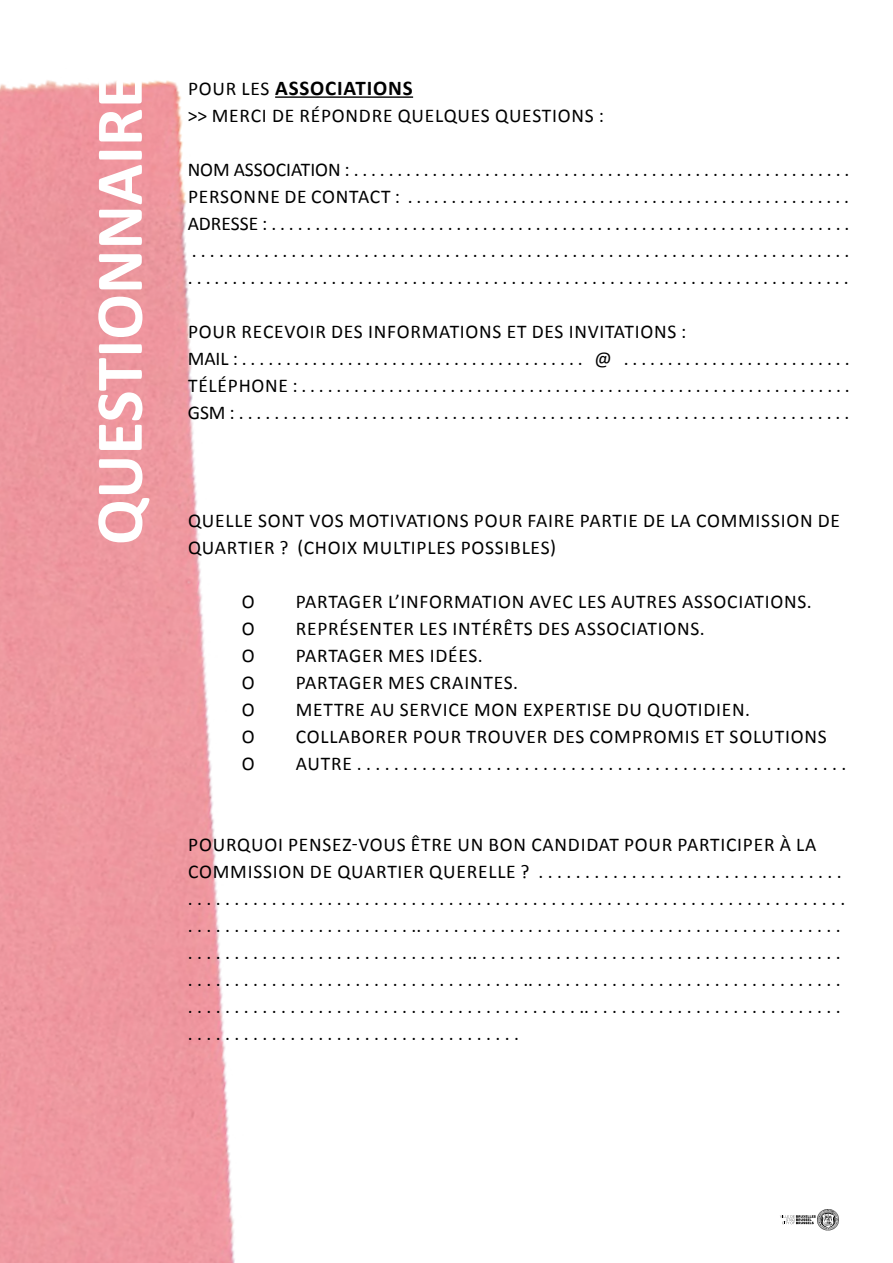
<style>
.page{position:relative;width:893px;height:1263px;background:#fff}
.page>*{position:absolute;margin:0;border:0;box-sizing:border-box;transform-origin:0 0}
.t1{font:700 67.5px "Calibri";color:#fff}
.t2{font:700 21px "Calibri";letter-spacing:.04em;color:#000}
.t3{font:19.5px/27px "Calibri";letter-spacing:.04em;color:#000}
.s1{font-weight:400;font-size:19.5px}
</style>
<div class="page">
<img style="left:0;top:80px;width:414px;height:1183px">
<svg style="left:780px;top:1209px;width:59px;height:21px"></svg>
<hr style="left:275px;top:96px;width:138px;height:2px;background:#000">
<h1 class="t1" style="left:72px;top:545px;width:471px;rotate:-90deg">QUESTIONNAIRE</h1>
<p class="t2" style="left:188px;top:73px;width:226px"><span class="s1">POUR LES</span> ASSOCIATIONS</p>
<p class="t3" style="left:188px;top:101px;width:418px">&gt;&gt; MERCI DE RÉPONDRE QUELQUES QUESTIONS :</p>
<p class="t3" style="left:188px;top:155px;width:663px;text-align:justify">NOM ASSOCIATION : . . . . . . . . . . . . . . . . . . . . . . . . . . . . . . . . . . . . . . . . . . . . . . . . . . . . . . . . .<br>PERSONNE DE CONTACT : . . . . . . . . . . . . . . . . . . . . . . . . . . . . . . . . . . . . . . . . . . . . . . . . . . .<br>ADRESSE : . . . . . . . . . . . . . . . . . . . . . . . . . . . . . . . . . . . . . . . . . . . . . . . . . . . . . . . . . . . . . . . . . . . . . . . . . . . . . . . . . . . . . . . . . . . . . . . . . . . . . . . . . . . . . . . . . . . . . . . . . . . . . . . . . . . . . . . . . . . . . . . . . . . . . . . . . . . . . . . . . . . . . . . . . . . . . . . . . . . . . . . . . . . . . . . . . . . . . . . . . . . . . . . . . . . . .</p>
<p class="t3" style="left:188px;top:317px;width:664px">POUR RECEVOIR DES INFORMATIONS ET DES INVITATIONS :<br>MAIL : . . . . . . . . . . . . . . . . . . . . . . . . . . . . . . . . . . . . . . . @ . . . . . . . . . . . . . . . . . . . . . . . . . .<br>TÉLÉPHONE : . . . . . . . . . . . . . . . . . . . . . . . . . . . . . . . . . . . . . . . . . . . . . . . . . . . . . . . . . . . . . . .<br>GSM : . . . . . . . . . . . . . . . . . . . . . . . . . . . . . . . . . . . . . . . . . . . . . . . . . . . . . . . . . . . . . . . . . . . . .</p>
<p class="t3" style="left:188px;top:506px;width:653px">QUELLE SONT VOS MOTIVATIONS POUR FAIRE PARTIE DE LA COMMISSION DE<br>QUARTIER ? (CHOIX MULTIPLES POSSIBLES)</p>
<p class="t3" style="left:242px;top:587px;width:14px">O</p>
<p class="t3" style="left:296px;top:587px;width:518px">PARTAGER L’INFORMATION AVEC LES AUTRES ASSOCIATIONS.</p>
<p class="t3" style="left:242px;top:614px;width:14px">O</p>
<p class="t3" style="left:296px;top:614px;width:410px">REPRÉSENTER LES INTÉRÊTS DES ASSOCIATIONS.</p>
<p class="t3" style="left:242px;top:641px;width:14px">O</p>
<p class="t3" style="left:296px;top:641px;width:189px">PARTAGER MES IDÉES.</p>
<p class="t3" style="left:242px;top:668px;width:14px">O</p>
<p class="t3" style="left:296px;top:668px;width:224px">PARTAGER MES CRAINTES.</p>
<p class="t3" style="left:242px;top:695px;width:14px">O</p>
<p class="t3" style="left:296px;top:695px;width:456px">METTRE AU SERVICE MON EXPERTISE DU QUOTIDIEN.</p>
<p class="t3" style="left:242px;top:722px;width:14px">O</p>
<p class="t3" style="left:296px;top:722px;width:532px">COLLABORER POUR TROUVER DES COMPROMIS ET SOLUTIONS</p>
<p class="t3" style="left:242px;top:749px;width:14px">O</p>
<p class="t3" style="left:296px;top:749px;width:552px">AUTRE . . . . . . . . . . . . . . . . . . . . . . . . . . . . . . . . . . . . . . . . . . . . . . . . . . . . .</p>
<p class="t3" style="left:188px;top:830px;width:659px">POURQUOI PENSEZ-VOUS ÊTRE UN BON CANDIDAT POUR PARTICIPER À LA COMMISSION DE QUARTIER QUERELLE ? . . . . . . . . . . . . . . . . . . . . . . . . . . . . . . . . . . . . . . . . . . . . . . . . . . . . . . . . . . . . . . . . . . . . . . . . . . . . . . . . . . . . . . . . . . . . . . . . . . . . . . . . . . . . . . . . . . . . . . . . . . . . . . . . .. . . . . . . . . . . . . . . . . . . . . . . . . . . . . . . . . . . . . . . . . . . . . . . . . . . . . . . . . . . . . . . . . . . . . . . . . . . . .. . . . . . . . . . . . . . . . . . . . . . . . . . . . . . . . . . . . . . . . . . . . . . . . . . . . . . . . . . . . . . . . . . . . . . . . . . . . .. . . . . . . . . . . . . . . . . . . . . . . . . . . . . . . . . . . . . . . . . . . . . . . . . . . . . . . . . . . . . . . . . . . . . . . . . . . . .. . . . . . . . . . . . . . . . . . . . . . . . . . . . . . . . . . . . . . . . . . . . . . . . . . . . . . . . . . . . . . . .</p>
</div>
